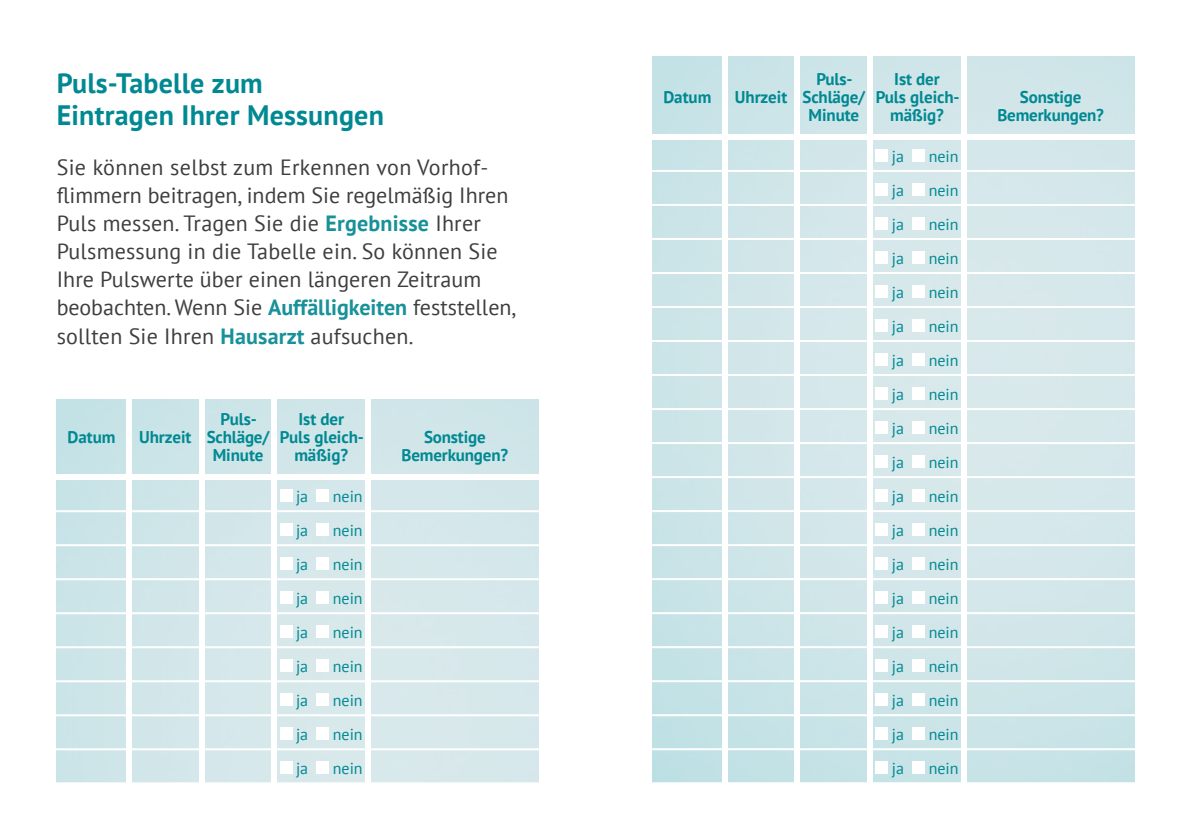
<style>
.page{position:relative;width:1191px;height:840px;background:#fff}
.page>*{position:absolute;margin:0;border:0;box-sizing:border-box;transform-origin:0 0}
.t1{font:700 28px/32px "PT Sans";letter-spacing:.01em;color:#008992}
.t2{font:22px/28px "PT Sans";letter-spacing:.005em;color:#3e3e3f}
.t3{font:700 17px/18px "PT Sans";letter-spacing:-.005em;color:#008992;text-align:center}
.t4{font:16px "PT Sans";color:#008992}
.s1{font-weight:700;color:#189199}
</style>
<div class="page">
<p class="t1" style="left:57px;top:66px;width:329px">Puls-Tabelle zum<br>Eintragen Ihrer Messungen</p>
<p class="t2" style="left:57px;top:153px;width:461px">Sie können selbst zum Erkennen von Vorhof&shy;flimmern beitragen, indem Sie regelmäßig Ihren Puls messen. Tragen Sie die <span class="s1">Ergebnisse</span> Ihrer Pulsmessung in die Tabelle ein. So können Sie Ihre Pulswerte über einen längeren Zeitraum beobachten. Wenn Sie <span class="s1">Auffälligkeiten</span> feststellen, sollten Sie Ihren <span class="s1">Hausarzt</span> aufsuchen.</p>
<p class="t3" style="left:207px;top:409px;width:64px">Puls-<br>Schläge/<br>Minute</p>
<p class="t3" style="left:280px;top:409px;width:85px">Ist der<br>Puls gleich&shy;mäßig?</p>
<p class="t4" style="left:296px;top:486px;width:14px">ja</p>
<p class="t4" style="left:333px;top:486px;width:31px">nein</p>
<p class="t4" style="left:296px;top:520px;width:14px">ja</p>
<p class="t4" style="left:333px;top:520px;width:31px">nein</p>
<p class="t4" style="left:296px;top:554px;width:14px">ja</p>
<p class="t4" style="left:333px;top:554px;width:31px">nein</p>
<p class="t4" style="left:296px;top:587px;width:14px">ja</p>
<p class="t4" style="left:333px;top:587px;width:31px">nein</p>
<p class="t4" style="left:296px;top:621px;width:14px">ja</p>
<p class="t4" style="left:333px;top:621px;width:31px">nein</p>
<p class="t4" style="left:296px;top:655px;width:14px">ja</p>
<p class="t4" style="left:333px;top:655px;width:31px">nein</p>
<p class="t4" style="left:296px;top:689px;width:14px">ja</p>
<p class="t4" style="left:333px;top:689px;width:31px">nein</p>
<p class="t4" style="left:296px;top:723px;width:14px">ja</p>
<p class="t4" style="left:333px;top:723px;width:31px">nein</p>
<p class="t4" style="left:296px;top:757px;width:14px">ja</p>
<p class="t4" style="left:333px;top:757px;width:31px">nein</p>
<p class="t3" style="left:68px;top:428px;width:50px">Datum</p>
<p class="t3" style="left:139px;top:428px;width:54px">Uhrzeit</p>
<p class="t3" style="left:401px;top:427px;width:108px">Sonstige<br>Bemerkungen?</p>
<p class="t3" style="left:802px;top:69px;width:64px">Puls-<br>Schläge/<br>Minute</p>
<p class="t3" style="left:875px;top:69px;width:85px">Ist der<br>Puls gleich&shy;mäßig?</p>
<p class="t4" style="left:891px;top:146px;width:14px">ja</p>
<p class="t4" style="left:928px;top:146px;width:31px">nein</p>
<p class="t3" style="left:663px;top:88px;width:50px">Datum</p>
<p class="t3" style="left:735px;top:88px;width:54px">Uhrzeit</p>
<p class="t3" style="left:997px;top:87px;width:108px">Sonstige<br>Bemerkungen?</p>
<p class="t4" style="left:891px;top:180px;width:14px">ja</p>
<p class="t4" style="left:928px;top:180px;width:31px">nein</p>
<p class="t4" style="left:891px;top:214px;width:14px">ja</p>
<p class="t4" style="left:928px;top:214px;width:31px">nein</p>
<p class="t4" style="left:891px;top:248px;width:14px">ja</p>
<p class="t4" style="left:928px;top:248px;width:31px">nein</p>
<p class="t4" style="left:891px;top:282px;width:14px">ja</p>
<p class="t4" style="left:928px;top:282px;width:31px">nein</p>
<p class="t4" style="left:891px;top:316px;width:14px">ja</p>
<p class="t4" style="left:928px;top:316px;width:31px">nein</p>
<p class="t4" style="left:891px;top:350px;width:14px">ja</p>
<p class="t4" style="left:928px;top:350px;width:31px">nein</p>
<p class="t4" style="left:891px;top:384px;width:14px">ja</p>
<p class="t4" style="left:928px;top:384px;width:31px">nein</p>
<p class="t4" style="left:891px;top:417px;width:14px">ja</p>
<p class="t4" style="left:928px;top:417px;width:31px">nein</p>
<p class="t4" style="left:891px;top:451px;width:14px">ja</p>
<p class="t4" style="left:928px;top:451px;width:31px">nein</p>
<p class="t4" style="left:891px;top:485px;width:14px">ja</p>
<p class="t4" style="left:928px;top:485px;width:31px">nein</p>
<p class="t4" style="left:891px;top:519px;width:14px">ja</p>
<p class="t4" style="left:928px;top:519px;width:31px">nein</p>
<p class="t4" style="left:891px;top:553px;width:14px">ja</p>
<p class="t4" style="left:928px;top:553px;width:31px">nein</p>
<p class="t4" style="left:891px;top:587px;width:14px">ja</p>
<p class="t4" style="left:928px;top:587px;width:31px">nein</p>
<p class="t4" style="left:891px;top:621px;width:14px">ja</p>
<p class="t4" style="left:928px;top:621px;width:31px">nein</p>
<p class="t4" style="left:891px;top:655px;width:14px">ja</p>
<p class="t4" style="left:928px;top:655px;width:31px">nein</p>
<p class="t4" style="left:891px;top:689px;width:14px">ja</p>
<p class="t4" style="left:928px;top:689px;width:31px">nein</p>
<p class="t4" style="left:891px;top:723px;width:14px">ja</p>
<p class="t4" style="left:928px;top:723px;width:31px">nein</p>
<p class="t4" style="left:891px;top:757px;width:14px">ja</p>
<p class="t4" style="left:928px;top:757px;width:31px">nein</p>
</div>
